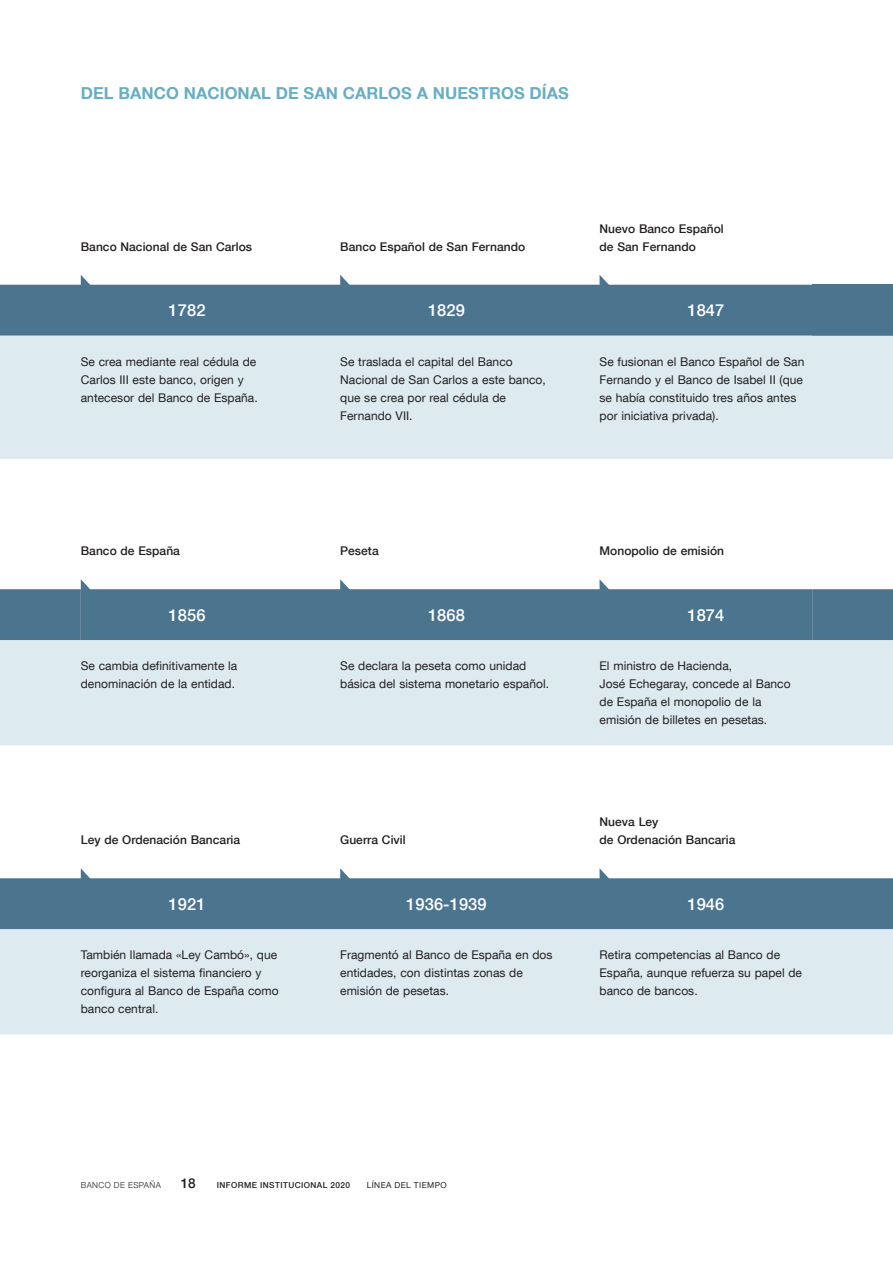
<style>
.page{position:relative;width:893px;height:1263px;background:#fff}
.page>*{position:absolute;margin:0;border:0;box-sizing:border-box;transform-origin:0 0}
.t1{font:500 16.5px "Bd E Neue Helvetica";letter-spacing:.005em;color:#fff}
.t2{font:700 16.5px "Bd E Neue Helvetica";letter-spacing:.005em;color:#68aec2}
.t3{font:500 13.5px "Bd E Neue Helvetica";color:#231f20}
.t4{font:12px/18px "Bd E Neue Helvetica";letter-spacing:.005em;color:#231f20}
.t5{font:500 12px/18px "Bd E Neue Helvetica";letter-spacing:.005em;color:#231f20}
.t6{font:500 8.25px "Bd E Neue Helvetica";letter-spacing:.05em;color:#231f20}
.t7{font:8.25px "Bd E Neue Helvetica";letter-spacing:.05em;color:#231f20}
.t8{font:300 8.25px "Bd E Neue Helvetica";letter-spacing:.05em;color:#231f20}
</style>
<div class="page">
<div style="left:812px;top:285px;width:81px;height:51px;background:#4b748f"></div>
<div style="left:0;top:336px;width:893px;height:123px;background:#ddebf0"></div>
<div style="left:0;top:589px;width:893px;height:51px;background:#4b748f"></div>
<div style="left:0;top:640px;width:893px;height:105px;background:#ddebf0"></div>
<div style="left:0;top:878px;width:893px;height:51px;background:#4b748f"></div>
<div style="left:0;top:929px;width:893px;height:105px;background:#ddebf0"></div>
<svg style="left:0;top:275px;width:812px;height:61px;background:#688aa1"></svg>
<svg style="left:81px;top:579px;width:731px;height:61px"></svg>
<svg style="left:81px;top:868px;width:13px;height:14px"></svg>
<svg style="left:340px;top:868px;width:13px;height:14px"></svg>
<svg style="left:600px;top:869px;width:12px;height:13px"></svg>
<h1 class="t2" style="left:81px;top:82px;width:489px">DEL BANCO NACIONAL DE SAN CARLOS A NUESTROS DÍAS</h1>
<p class="t5" style="left:81px;top:237px;width:173px">Banco Nacional de San Carlos</p>
<p class="t5" style="left:340px;top:237px;width:186px">Banco Español de San Fernando</p>
<p class="t5" style="left:600px;top:219px;width:126px">Nuevo Banco Español de San Fernando</p>
<h1 class="t1" style="left:169px;top:300px;width:38px">1782</h1>
<h1 class="t1" style="left:428px;top:300px;width:38px">1829</h1>
<h1 class="t1" style="left:687px;top:300px;width:38px">1847</h1>
<p class="t4" style="left:81px;top:352px;width:178px">Se crea mediante real cédula de<br>Carlos III este banco, origen y antecesor del Banco de España.</p>
<p class="t4" style="left:340px;top:352px;width:207px">Se traslada el capital del Banco<br>Nacional de San Carlos a este banco, que se crea por real cédula de<br>Fernando VII.</p>
<p class="t4" style="left:600px;top:352px;width:206px">Se fusionan el Banco Español de San Fernando y el Banco de Isabel II (que se había constituido tres años antes por iniciativa privada).</p>
<p class="t5" style="left:81px;top:542px;width:101px">Banco de España</p>
<p class="t5" style="left:340px;top:542px;width:40px">Peseta</p>
<p class="t5" style="left:600px;top:542px;width:126px">Monopolio de emisión</p>
<h1 class="t1" style="left:169px;top:605px;width:38px">1856</h1>
<h1 class="t1" style="left:428px;top:605px;width:38px">1868</h1>
<h1 class="t1" style="left:687px;top:605px;width:38px">1874</h1>
<p class="t4" style="left:81px;top:656px;width:158px">Se cambia definitivamente la denominación de la entidad.</p>
<p class="t4" style="left:340px;top:656px;width:210px">Se declara la peseta como unidad básica del sistema monetario español.</p>
<p class="t4" style="left:600px;top:656px;width:193px">El ministro de Hacienda,<br>José Echegaray, concede al Banco de España el monopolio de la emisión de billetes en pesetas.</p>
<p class="t5" style="left:81px;top:831px;width:161px">Ley de Ordenación Bancaria</p>
<p class="t5" style="left:340px;top:831px;width:67px">Guerra Civil</p>
<p class="t5" style="left:600px;top:813px;width:137px">Nueva Ley<br>de Ordenación Bancaria</p>
<h1 class="t1" style="left:169px;top:894px;width:38px">1921</h1>
<h1 class="t1" style="left:406px;top:894px;width:82px">1936-1939</h1>
<h1 class="t1" style="left:687px;top:894px;width:38px">1946</h1>
<p class="t4" style="left:81px;top:945px;width:199px">También llamada «Ley Cambó», que reorganiza el sistema financiero y configura al Banco de España como banco central.</p>
<p class="t4" style="left:340px;top:945px;width:214px">Fragmentó al Banco de España en dos entidades, con distintas zonas de emisión de pesetas.</p>
<p class="t4" style="left:600px;top:945px;width:204px">Retira competencias al Banco de<br>España, aunque refuerza su papel de banco de bancos.</p>
<p class="t8" style="left:81px;top:1180px;width:82px">BANCO DE ESPAÑA</p>
<p class="t3" style="left:181px;top:1175px;width:16px">18</p>
<p class="t6" style="left:217px;top:1180px;width:135px">INFORME INSTITUCIONAL 2020</p>
<p class="t7" style="left:367px;top:1180px;width:81px">LÍNEA DEL TIEMPO</p>
</div>
